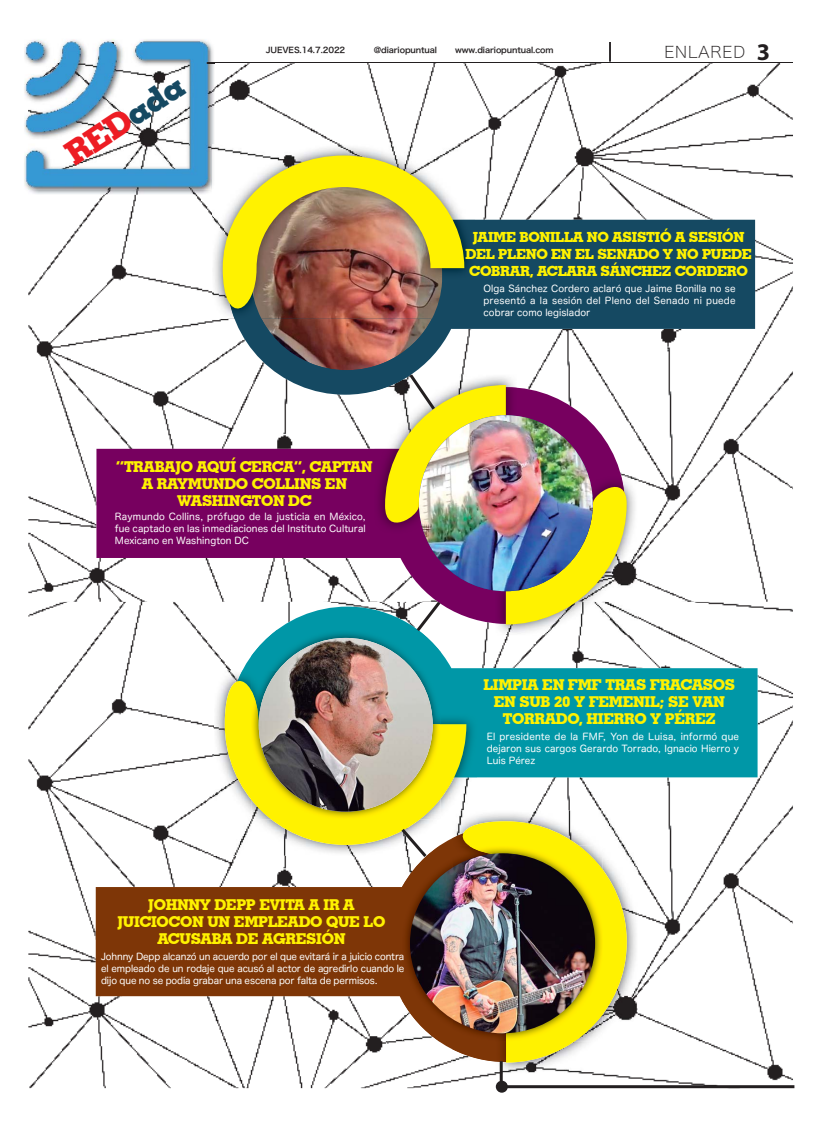
<style>
.page{position:relative;width:837px;height:1134px;background:#fff}
.page>*{position:absolute;margin:0;border:0;box-sizing:border-box;transform-origin:0 0}
.t1{font:700 33px "Geometric Slab 703 BT Xtra";color:#ed1c24}
.t2{font:16px "Hiragino Sans W1 90 msp RKSJ H";letter-spacing:.05em;color:#231f20}
.t3{font:700 15px/17px "Geometric Slab 703 BT Xtra";letter-spacing:-.02em;color:#fff200;text-align:center}
.t4{font:700 14px/17px "Geometric Slab 703 BT Xtra";letter-spacing:-.02em;color:#fff200;text-align:center}
.t5{font:9.5px/12px "Hira Maru Pro W4 90 msp RKSJ H";letter-spacing:.005em;color:#fff;text-align:justify}
.t6{font:8px "Hiragino Sans W6 90 msp RKSJ H";letter-spacing:-.01em;color:#231f20}
.s1{color:#154962}
.s2{font-family:"Myriad Pro";font-weight:700;font-size:24px}
</style>
<div class="page">
<img style="left:28px;top:64px;width:764px;height:1024px">
<hr style="left:206px;top:62px;width:586px;height:1px;background:#231f20">
<hr style="left:206px;top:63px;width:586px;height:1px;background:#231f20">
<svg style="left:609px;top:42px;width:2px;height:20px"></svg>
<img style="left:28px;top:64px;width:186px;height:131px">
<img style="left:24px;top:39px;width:187px;height:150px">
<img style="left:28px;top:63px;width:183px;height:126px">
<svg style="left:112px;top:42px;width:2px;height:20px"></svg>
<svg style="left:226px;top:158px;width:528px;height:237px"></svg>
<img style="left:261px;top:330px;width:171px;height:40px">
<img style="left:212px;top:145px;width:263px;height:174px">
<img style="left:212px;top:145px;width:2px;height:50px">
<img style="left:464px;top:158px;width:11px;height:161px">
<img style="left:223px;top:156px;width:241px;height:174px">
<svg style="left:96px;top:387px;width:289px;height:237px"></svg>
<img style="left:626px;top:477px;width:11px;height:125px">
<img style="left:374px;top:374px;width:11px;height:13px">
<img style="left:374px;top:387px;width:11px;height:146px">
<svg style="left:229px;top:607px;width:528px;height:236px;fill:#0097a7"></svg>
<img style="left:214px;top:671px;width:263px;height:154px">
<img style="left:466px;top:671px;width:11px;height:106px">
<svg style="left:225px;top:657px;width:241px;height:168px"></svg>
<img style="left:251px;top:630px;width:189px;height:60px">
<img style="left:251px;top:690px;width:189px;height:129px">
<img style="left:259px;top:638px;width:173px;height:174px;border-radius:50%">
<svg style="left:96px;top:825px;width:343px;height:237px"></svg>
<img style="left:452px;top:810px;width:185px;height:263px">
<img style="left:452px;top:810px;width:25px;height:11px">
<svg style="left:439px;top:821px;width:187px;height:242px"></svg>
<img style="left:402px;top:846px;width:67px;height:195px">
<img style="left:469px;top:846px;width:133px;height:195px">
<img style="left:410px;top:853px;width:185px;height:180px;border-radius:50%">
<img style="left:385px;top:371px;width:241px;height:263px">
<svg style="left:398px;top:825px;width:31px;height:35px"></svg>
<hr style="left:499px;top:1061px;width:3px;height:24px;background:#231f20">
<hr style="left:501px;top:1085px;width:293px;height:3px;background:#231f20">
<div style="left:495px;top:1081px;width:12px;height:12px;background:#231f20;border-radius:50%"></div>
<h1 class="t1" style="left:58px;top:140px;width:136px;rotate:-34deg">RED<span class="s1">ada</span></h1>
<p class="t6" style="left:266px;top:47px;width:81px">JUEVES.14.7.2022</p>
<p class="t6" style="left:373px;top:47px;width:65px">@diariopuntual</p>
<p class="t6" style="left:455px;top:47px;width:100px">www.diariopuntual.com</p>
<h2 class="t2" style="left:664px;top:46px;width:107px">ENLARED <span class="s2">3</span></h2>
<h3 class="t4" style="left:465px;top:229px;width:288px">JAIME BONILLA NO ASISTIÓ A SESIÓN<br>DEL PLENO EN EL SENADO Y NO PUEDE<br>COBRAR, ACLARA SÁNCHEZ CORDERO</h3>
<p class="t5" style="left:483px;top:284px;width:253px">Olga Sánchez Cordero aclaró que Jaime Bonilla no se presentó a la sesión del Pleno del Senado ni puede cobrar como legislador</p>
<h3 class="t3" style="left:116px;top:458px;width:258px">“TRABAJO AQUÍ CERCA”, CAPTAN<br>A RAYMUNDO COLLINS EN<br>WASHINGTON DC</h3>
<p class="t5" style="left:115px;top:512px;width:252px">Raymundo Collins, prófugo de la justicia en México, fue captado en las inmediaciones del Instituto Cultural Mexicano en Washington DC</p>
<h3 class="t3" style="left:117px;top:896px;width:269px">JOHNNY DEPP EVITA A IR A<br>JUICIOCON UN EMPLEADO QUE LO<br>ACUSABA DE AGRESIÓN</h3>
<p class="t5" style="left:101px;top:952px;width:305px">Johnny Depp alcanzó un acuerdo por el que evitará ir a juicio contra el empleado de un rodaje que acusó al actor de agredirlo cuando le dijo que no se podía grabar una escena por falta de permisos.</p>
<h3 class="t3" style="left:483px;top:676px;width:253px">LIMPIA EN FMF TRAS FRACASOS<br>EN SUB 20 Y FEMENIL; SE VAN<br>TORRADO, HIERRO Y PÉREZ</h3>
<p class="t5" style="left:486px;top:731px;width:254px">El presidente de la FMF, Yon de Luisa, informó que dejaron sus cargos Gerardo Torrado, Ignacio Hierro y Luis Pérez</p>
</div>
